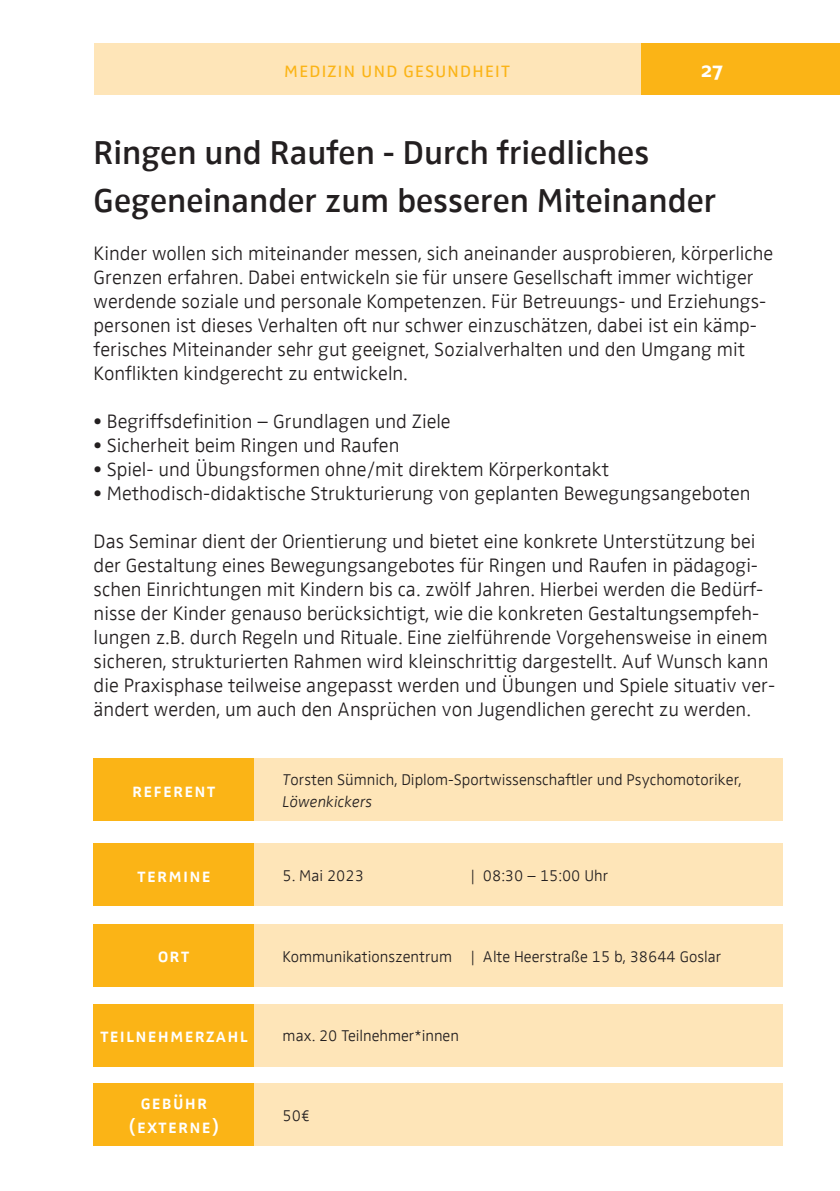
<style>
.page{position:relative;width:840px;height:1191px;background:#fff}
.page>*{position:absolute;margin:0;border:0;box-sizing:border-box;transform-origin:0 0}
.Headline_Text{font:600 34px "Zwo Offc Pro";color:#231f20}
.t1{font:300 22px "Zwo Sc Offc Pro";color:#fbb416}
.t2{font:700 22px "Zwo Sc Offc Pro";color:#fff}
.Fließtext{font:300 20px/24px "Zwo Offc Pro";color:#231f20}
.t3{font:600 20px "Zwo Sc Offc Pro";letter-spacing:.025em;color:#fff}
.Fließtext_Farbfeld{font:300 16px/22px "Zwo Offc Pro";color:#231f20}
.s1{font-style:italic}
</style>
<div class="page">
<div style="left:94px;top:44px;width:700px;height:51px;background:#fee5b8"></div>
<div style="left:641px;top:44px;width:198px;height:51px;background:#fbb416"></div>
<div style="left:254px;top:1003px;width:528px;height:63px;background:#fee5b8"></div>
<div style="left:254px;top:1083px;width:528px;height:62px;background:#fee5b8"></div>
<div style="left:254px;top:843px;width:528px;height:63px;background:#fee5b8"></div>
<div style="left:254px;top:924px;width:528px;height:62px;background:#fee5b8"></div>
<div style="left:94px;top:843px;width:160px;height:63px;background:#fbb416"></div>
<div style="left:94px;top:924px;width:160px;height:62px;background:#fbb416"></div>
<div style="left:94px;top:1003px;width:160px;height:63px;background:#fbb416"></div>
<div style="left:94px;top:1083px;width:160px;height:62px;background:#fbb416"></div>
<div style="left:254px;top:758px;width:528px;height:63px;background:#fee5b8"></div>
<div style="left:94px;top:758px;width:160px;height:63px;background:#fbb416"></div>
<p class="t1" style="left:283px;top:53px;width:229px">medizin und gesundheit</p>
<p class="t2" style="left:700px;top:52px;width:24px">27</p>
<p class="Headline_Text" style="left:94px;top:127px;width:557px">Ringen und Raufen - Durch friedliches</p>
<p class="Headline_Text" style="left:94px;top:175px;width:624px">Gegeneinander zum besseren Miteinander</p>
<p class="Fließtext" style="left:94px;top:240px;width:680px">Kinder wollen sich miteinander messen, sich aneinander ausprobieren, körperliche Grenzen erfahren. Dabei entwickeln sie für unsere Gesellschaft immer wichtiger werdende soziale und personale Kompetenzen. Für Betreuungs- und Erziehungs&shy;personen ist dieses Verhalten oft nur schwer einzuschätzen, dabei ist ein kämp&shy;ferisches Miteinander sehr gut geeignet, Sozialverhalten und den Umgang mit Konflikten kindgerecht zu entwickeln.</p>
<p class="Fließtext" style="left:94px;top:408px;width:358px">• Begriffsdefinition – Grundlagen und Ziele</p>
<p class="Fließtext" style="left:94px;top:432px;width:307px">• Sicherheit beim Ringen und Raufen</p>
<p class="Fließtext" style="left:94px;top:456px;width:516px">• Spiel- und Übungsformen ohne/mit direktem Körperkontakt</p>
<p class="Fließtext" style="left:94px;top:480px;width:658px">• Methodisch-didaktische Strukturierung von geplanten Bewegungsangeboten</p>
<p class="Fließtext" style="left:94px;top:528px;width:682px">Das Seminar dient der Orientierung und bietet eine konkrete Unterstützung bei der Gestaltung eines Bewegungsangebotes für Ringen und Raufen in pädagogi&shy;schen Einrichtungen mit Kindern bis ca. zwölf Jahren. Hierbei werden die Bedürf&shy;nisse der Kinder genauso berücksichtigt, wie die konkreten Gestaltungsempfeh&shy;lungen z.B. durch Regeln und Rituale. Eine zielführende Vorgehensweise in einem sicheren, strukturierten Rahmen wird kleinschrittig dargestellt. Auf Wunsch kann die Praxisphase teilweise angepasst werden und Übungen und Spiele situativ ver&shy;ändert werden, um auch den Ansprüchen von Jugendlichen gerecht zu werden.</p>
<p class="t3" style="left:132px;top:774px;width:86px">referent</p>
<p class="t3" style="left:137px;top:859px;width:75px">termine</p>
<p class="t3" style="left:158px;top:940px;width:34px">ort</p>
<p class="t3" style="left:100px;top:1020px;width:150px">teilnehmerzahl</p>
<p class="t3" style="left:140px;top:1087px;width:69px">gebühr</p>
<p class="t3" style="left:128px;top:1111px;width:93px">(externe)</p>
<p class="Fließtext_Farbfeld" style="left:282px;top:767px;width:460px"><span class="s1">T</span>orsten Sümnich, Diplom-Sportwissenschaftler und Psychomotoriker,<br><span class="s1">Löwenkickers</span></p>
<p class="Fließtext_Farbfeld" style="left:282px;top:863px;width:83px">5. Mai 2023</p>
<p class="Fließtext_Farbfeld" style="left:470px;top:863px;width:139px">| 08:30 – 15:00 Uhr</p>
<p class="Fließtext_Farbfeld" style="left:282px;top:944px;width:440px">Kommunikationszentrum | Alte Heerstraße 15 b, 38644 Goslar</p>
<p class="Fließtext_Farbfeld" style="left:282px;top:1023px;width:178px">max. 20 Teilnehmer*innen</p>
<p class="Fließtext_Farbfeld" style="left:282px;top:1103px;width:29px">50€</p>
</div>
